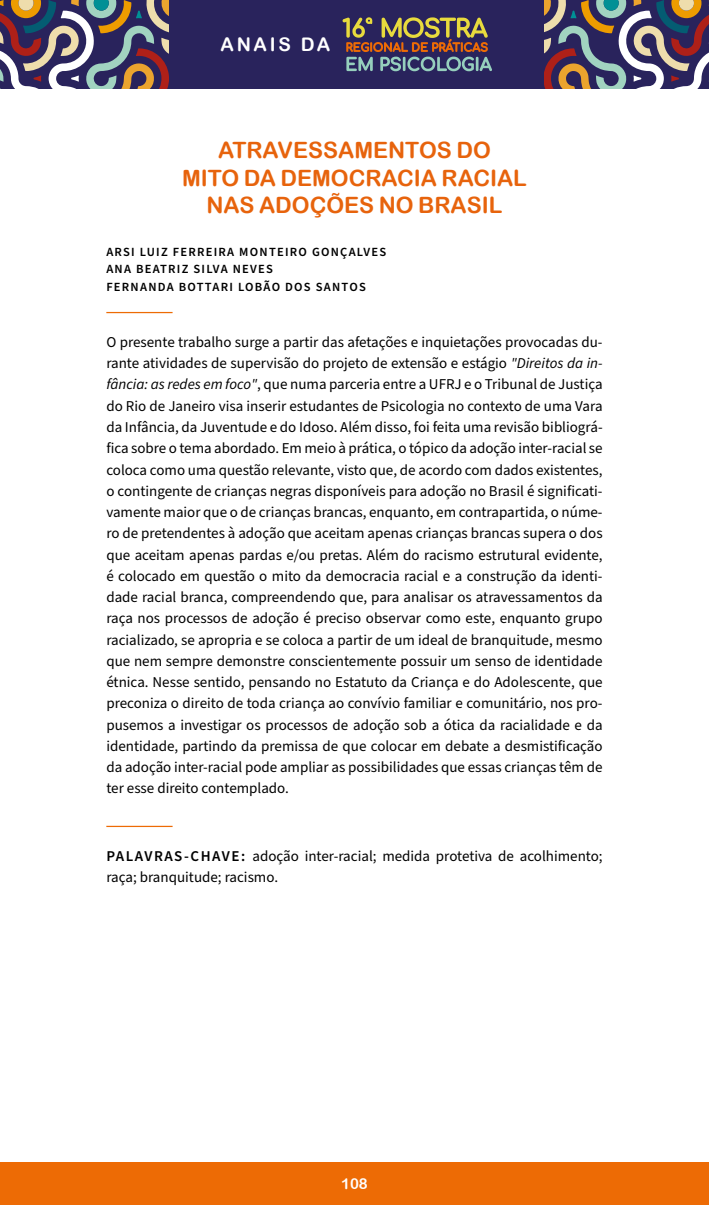
<style>
.page{position:relative;width:709px;height:1205px;background:#fff}
.page>*{position:absolute;margin:0;border:0;box-sizing:border-box;transform-origin:0 0}
.t1{font:22.5px/27.5px "Arial Rounded MT Bold";color:#e7630c;text-align:center}
.t2{font:18.75px "Arial Rounded MT Bold";letter-spacing:.15em;color:#fff}
.t3{font:15px/21.2px "Source Sans Pro";color:#000;text-align:justify}
.t4{font:15px "Arial Rounded MT Bold";color:#fff}
.t5{font:600 12.5px/17.5px "Source Sans Pro";letter-spacing:.1em;color:#000}
.s1{font-style:italic}
.s2{font-weight:600}
</style>
<div class="page">
<div style="left:0;top:1162px;width:709px;height:43px;background:#ed6b05"></div>
<svg style="left:1px;top:0;width:708px;height:89px;background:#504765"></svg>
<hr style="left:106px;top:312px;width:67px;height:1px;background:#ed6b05">
<hr style="left:106px;top:826px;width:67px;height:1px;background:#ed6b05">
<p class="t2" style="left:220px;top:33px;width:111px">ANAIS DA</p>
<h1 class="t1" style="left:182px;top:136px;width:346px">ATRAVESSAMENTOS DO<br>MITO DA DEMOCRACIA RACIAL<br>NAS ADOÇÕES NO BRASIL</h1>
<p class="t5" style="left:106px;top:243px;width:281px">ARSI LUIZ FERREIRA MONTEIRO GONÇALVES<br>ANA BEATRIZ SILVA NEVES<br>FERNANDA BOTTARI LOBÃO DOS SANTOS</p>
<p class="t3" style="left:106px;top:332px;width:498px">O presente trabalho surge a partir das afetações e inquietações provocadas du&shy;rante atividades de supervisão do projeto de extensão e estágio <span class="s1">"Direitos da in&shy;fância: as redes em foco"</span>, que numa parceria entre a UFRJ e o Tribunal de Justiça do Rio de Janeiro visa inserir estudantes de Psicologia no contexto de uma Vara da Infância, da Juventude e do Idoso. Além disso, foi feita uma revisão bibliográ&shy;fica sobre o tema abordado. Em meio à prática, o tópico da adoção inter-racial se coloca como uma questão relevante, visto que, de acordo com dados existentes, o contingente de crianças negras disponíveis para adoção no Brasil é significati&shy;vamente maior que o de crianças brancas, enquanto, em contrapartida, o núme&shy;ro de pretendentes à adoção que aceitam apenas crianças brancas supera o dos que aceitam apenas pardas e/ou pretas. Além do racismo estrutural evidente, é colocado em questão o mito da democracia racial e a construção da identi&shy;dade racial branca, compreendendo que, para analisar os atravessamentos da raça nos processos de adoção é preciso observar como este, enquanto grupo racializado, se apropria e se coloca a partir de um ideal de branquitude, mesmo que nem sempre demonstre conscientemente possuir um senso de identidade étnica. Nesse sentido, pensando no Estatuto da Criança e do Adolescente, que preconiza o direito de toda criança ao convívio familiar e comunitário, nos pro&shy;pusemos a investigar os processos de adoção sob a ótica da racialidade e da identidade, partindo da premissa de que colocar em debate a desmistificação da adoção inter-racial pode ampliar as possibilidades que essas crianças têm de ter esse direito contemplado.</p>
<p class="t3" style="left:106px;top:845px;width:498px"><span class="s2">PALAVRAS-CHAVE:</span> adoção inter-racial; medida protetiva de acolhimento; raça; branquitude; racismo.</p>
<p class="t4" style="left:341px;top:1175px;width:28px">108</p>
</div>
